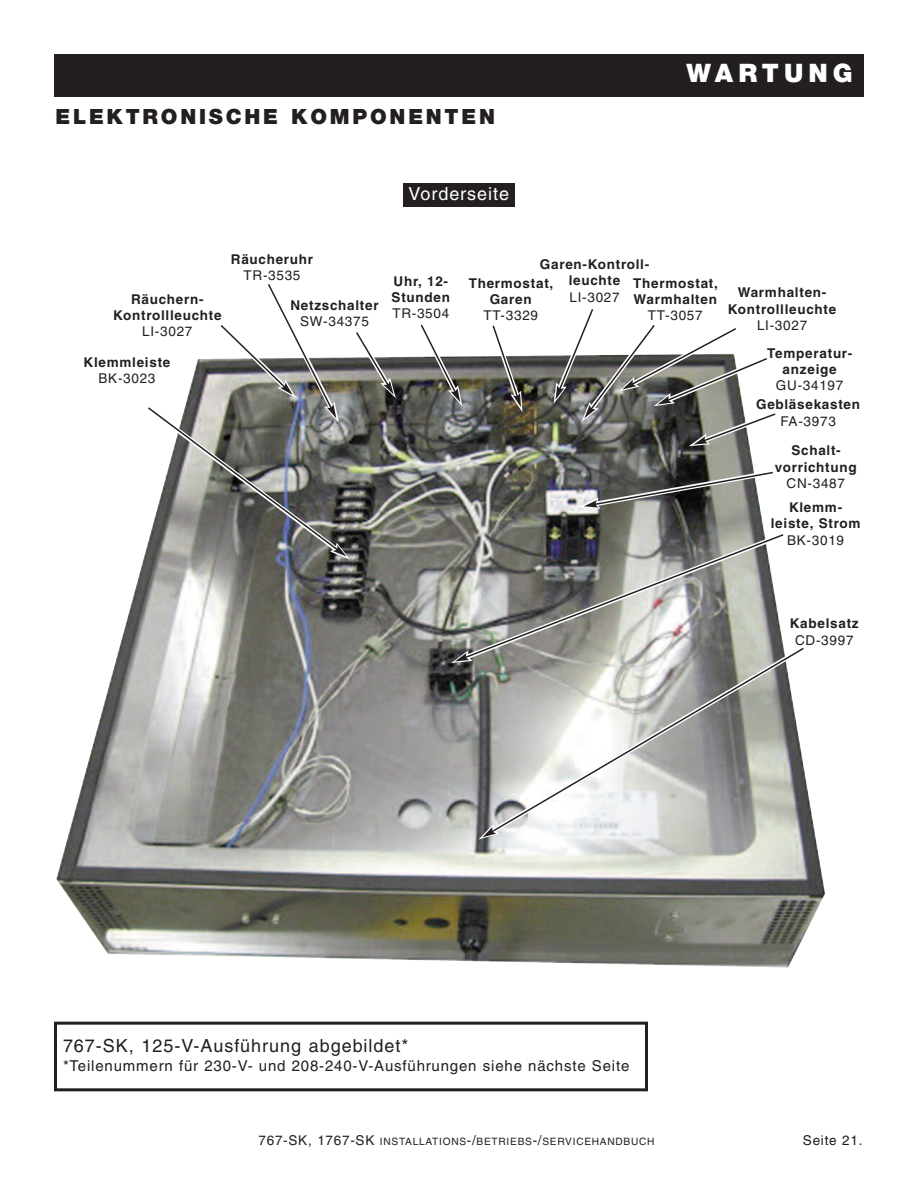
<style>
.page{position:relative;width:918px;height:1188px;background:#fff}
.page>*{position:absolute;margin:0;border:0;box-sizing:border-box;transform-origin:0 0}
.t1{font:900 25.5px "Helvetica Neue";letter-spacing:.2em;color:#fff}
.t2{font:900 21px "Helvetica Neue";letter-spacing:.135em;color:#231f20}
.t3{font:18px "Helvetica";letter-spacing:.055em;color:#231f20}
.t4{font:18px "Helvetica";letter-spacing:.055em;color:#fff}
.t5{font:15px "Helvetica";letter-spacing:.055em;color:#231f20}
.t6{font:700 13.5px/16.2px "Helvetica";letter-spacing:.055em;color:#231f20;text-align:center}
.t7{font:13.5px "Helvetica";letter-spacing:.055em;color:#231f20}
.t8{font:10.2px "Helvetica";letter-spacing:.075em;color:#231f20}
.s1{font-size:13.5px}
</style>
<div class="page">
<img style="left:56px;top:355px;width:769px;height:613px">
<div style="left:54px;top:54px;width:810px;height:43px;background:#231f20"></div>
<svg style="left:487px;top:644px;width:319px;height:193px"></svg>
<img style="left:146px;top:284px;width:250px;height:276px">
<svg style="left:417px;top:324px;width:45px;height:82px"></svg>
<svg style="left:489px;top:325px;width:34px;height:87px"></svg>
<svg style="left:554px;top:309px;width:223px;height:137px"></svg>
<svg style="left:579px;top:468px;width:196px;height:41px;background:#767674"></svg>
<img style="left:451px;top:531px;width:334px;height:132px">
<svg style="left:490px;top:646px;width:315px;height:188px"></svg>
<svg style="left:479px;top:824px;width:20px;height:15px"></svg>
<div style="left:403px;top:183px;width:111px;height:24px;background:#231f20"></div>
<div style="left:54px;top:1022px;width:594px;height:69px;border:3px solid #231f20"></div>
<h2 class="t2" style="left:56px;top:109px;width:441px">ELEKTRONISCHE KOMPONENTEN</h2>
<h3 class="t4" style="left:408px;top:187px;width:102px">Vorderseite</h3>
<h1 class="t1" style="left:687px;top:64px;width:168px">WARTUNG</h1>
<p class="t6" style="left:113px;top:292px;width:110px">Räuchern-<br>Kontrollleuchte</p>
<p class="t7" style="left:142px;top:327px;width:52px">LI-3027</p>
<p class="t6" style="left:84px;top:355px;width:88px">Klemmleiste</p>
<p class="t7" style="left:99px;top:373px;width:58px">BK-3023</p>
<p class="t6" style="left:231px;top:252px;width:84px">Räucheruhr</p>
<p class="t7" style="left:244px;top:271px;width:58px">TR-3535</p>
<p class="t6" style="left:290px;top:298px;width:90px">Netzschalter</p>
<p class="t7" style="left:300px;top:316px;width:70px">SW-34375</p>
<p class="t6" style="left:392px;top:274px;width:60px;text-align:left">Uhr, 12-<br>Stunden</p>
<p class="t7" style="left:392px;top:309px;width:58px">TR-3504</p>
<p class="t6" style="left:540px;top:257px;width:111px">Garen-Kontroll&shy;leuchte</p>
<p class="t7" style="left:570px;top:292px;width:52px">LI-3027</p>
<p class="t6" style="left:728px;top:286px;width:110px">Warmhalten-<br>Kontrollleuchte</p>
<p class="t7" style="left:757px;top:320px;width:52px">LI-3027</p>
<p class="t6" style="left:469px;top:276px;width:86px">Thermostat,<br>Garen</p>
<p class="t7" style="left:483px;top:311px;width:56px">TT-3329</p>
<p class="t6" style="left:633px;top:276px;width:86px;text-align:left">Thermostat,<br>Warmhalten</p>
<p class="t7" style="left:648px;top:311px;width:56px">TT-3057</p>
<p class="t6" style="left:767px;top:346px;width:87px">Temperatur&shy;anzeige</p>
<p class="t7" style="left:776px;top:381px;width:69px">GU-34197</p>
<p class="t6" style="left:756px;top:398px;width:105px">Gebläsekasten</p>
<p class="t7" style="left:780px;top:416px;width:57px">FA-3973</p>
<p class="t6" style="left:775px;top:444px;width:83px">Schalt&shy;vorrichtung</p>
<p class="t7" style="left:787px;top:478px;width:60px">CN-3487</p>
<p class="t6" style="left:771px;top:501px;width:91px">Klemm&shy;leiste, Strom</p>
<p class="t7" style="left:787px;top:535px;width:58px">BK-3019</p>
<p class="t6" style="left:790px;top:617px;width:70px">Kabelsatz</p>
<p class="t7" style="left:795px;top:635px;width:60px">CD-3997</p>
<h3 class="t3" style="left:63px;top:1039px;width:347px">767-SK, 125-V-Ausführung abgebildet*</h3>
<p class="t5" style="left:63px;top:1060px;width:568px">*Teilenummern für 230-V- und 208-240-V-Ausführungen siehe nächste Seite</p>
<p class="t8" style="left:259px;top:1138px;width:397px"><span class="s1">767-SK, 1767-SK</span> INSTALLATIONS<span class="s1">-/</span>BETRIEBS<span class="s1">-/</span>SERVICEHANDBUCH</p>
<p class="t7" style="left:803px;top:1136px;width:61px">Seite 21.</p>
</div>
